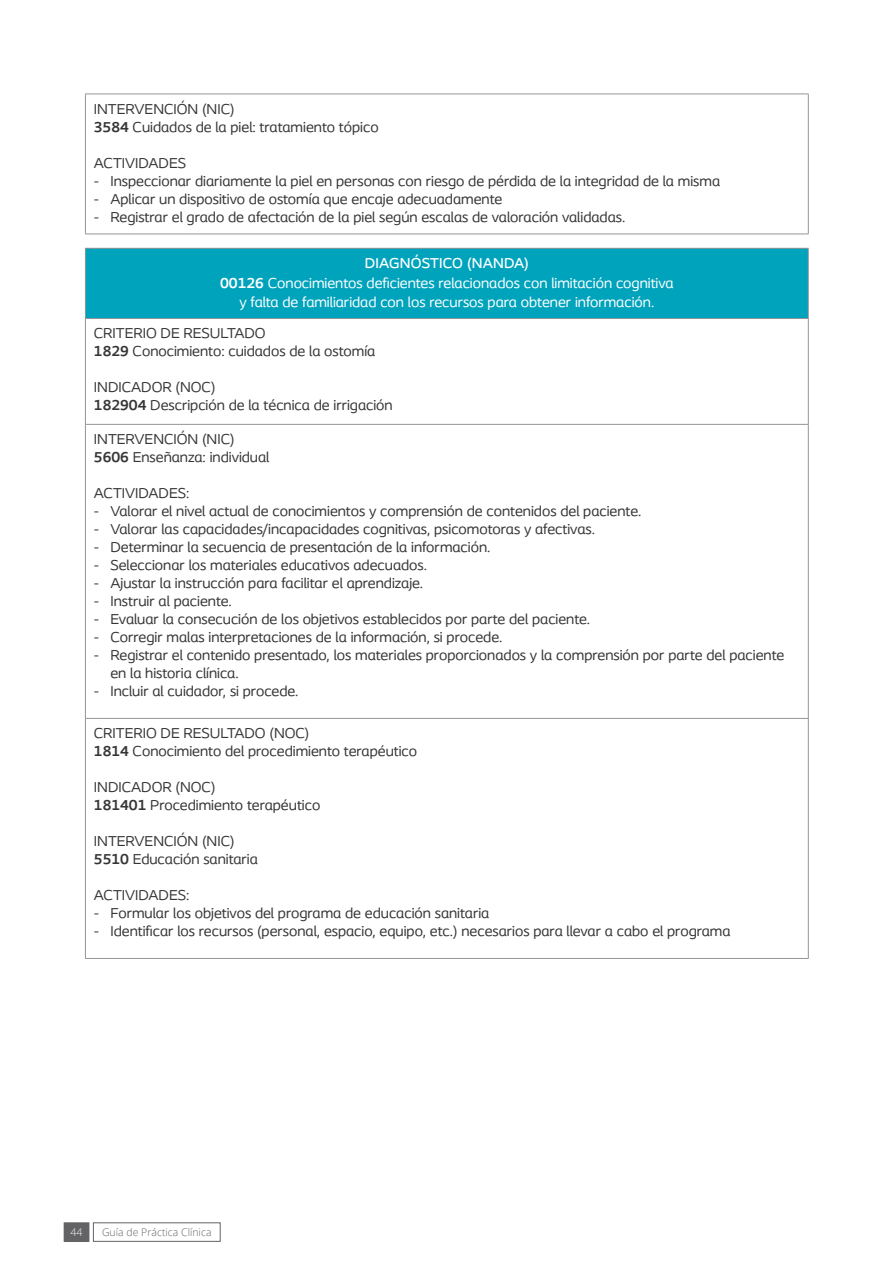
<style>
.page{position:relative;width:893px;height:1263px;background:#fff}
.page>*{position:absolute;margin:0;border:0;box-sizing:border-box;transform-origin:0 0}
.t1{font:15px/18px "Coloplast";color:#363536}
.t2{font:15px/19.5px "Coloplast";color:#fff;text-align:center}
.t3{font:300 10.5px "Open Sans";color:#636366}
.t4{font:300 10.5px "Open Sans";color:#fff}
.s1{font-weight:700}
.s2{font-weight:500}
</style>
<div class="page">
<div style="left:64px;top:1223px;width:25px;height:18px;background:#636366"></div>
<div style="left:64px;top:1222px;width:25px;height:20px;border:1px solid #636366"></div>
<div style="left:93px;top:1222px;width:128px;height:20px;border:1px solid #636366"></div>
<hr style="left:85px;top:94px;width:724px;height:1px;background:#939598">
<hr style="left:85px;top:94px;width:1px;height:140px;background:#939598">
<hr style="left:808px;top:94px;width:1px;height:140px;background:#939598">
<hr style="left:85px;top:234px;width:724px;height:1px;background:#939598">
<div style="left:85px;top:248px;width:723px;height:70px;background:#00a3bc"></div>
<hr style="left:85px;top:248px;width:724px;height:1px;background:#939598">
<hr style="left:85px;top:249px;width:1px;height:69px;background:#939598">
<hr style="left:808px;top:249px;width:1px;height:69px;background:#939598">
<hr style="left:85px;top:318px;width:724px;height:1px;background:#939598">
<hr style="left:85px;top:319px;width:1px;height:105px;background:#939598">
<hr style="left:808px;top:319px;width:1px;height:105px;background:#939598">
<hr style="left:85px;top:424px;width:724px;height:1px;background:#939598">
<hr style="left:85px;top:425px;width:1px;height:293px;background:#939598">
<hr style="left:808px;top:425px;width:1px;height:293px;background:#939598">
<hr style="left:85px;top:718px;width:724px;height:1px;background:#939598">
<hr style="left:85px;top:719px;width:1px;height:239px;background:#939598">
<hr style="left:808px;top:719px;width:1px;height:239px;background:#939598">
<hr style="left:85px;top:958px;width:724px;height:1px;background:#939598">
<p class="t1" style="left:94px;top:100px;width:286px">INTERVENCIÓN (NIC)<br><span class="s1">3584</span> Cuidados de la piel: tratamiento tópico</p>
<p class="t1" style="left:94px;top:154px;width:94px">ACTIVIDADES</p>
<p class="t1" style="left:94px;top:172px;width:628px">- Inspeccionar diariamente la piel en personas con riesgo de pérdida de la integridad de la misma</p>
<p class="t1" style="left:94px;top:190px;width:410px">- Aplicar un dispositivo de ostomía que encaje adecuadamente</p>
<p class="t1" style="left:94px;top:208px;width:533px">- Registrar el grado de afectación de la piel según escalas de valoración validadas.</p>
<p class="t2" style="left:220px;top:253px;width:455px"><span class="s2">DIAGNÓSTICO (NANDA)<br></span><span class="s1">00126</span> Conocimientos deficientes relacionados con limitación cognitiva y falta de familiaridad con los recursos para obtener información.</p>
<p class="t1" style="left:94px;top:324px;width:283px">CRITERIO DE RESULTADO<br><span class="s1">1829</span> Conocimiento: cuidados de la ostomía</p>
<p class="t1" style="left:94px;top:378px;width:300px">INDICADOR (NOC)<br><span class="s1">182904</span> Descripción de la técnica de irrigación</p>
<p class="t1" style="left:94px;top:430px;width:177px">INTERVENCIÓN (NIC)<br><span class="s1">5606</span> Enseñanza: individual</p>
<p class="t1" style="left:94px;top:484px;width:97px">ACTIVIDADES:</p>
<p class="t1" style="left:94px;top:502px;width:549px">- Valorar el nivel actual de conocimientos y comprensión de contenidos del paciente.</p>
<p class="t1" style="left:94px;top:520px;width:503px">- Valorar las capacidades/incapacidades cognitivas, psicomotoras y afectivas.</p>
<p class="t1" style="left:94px;top:538px;width:398px">- Determinar la secuencia de presentación de la información.</p>
<p class="t1" style="left:94px;top:556px;width:335px">- Seleccionar los materiales educativos adecuados.</p>
<p class="t1" style="left:94px;top:574px;width:331px">- Ajustar la instrucción para facilitar el aprendizaje.</p>
<p class="t1" style="left:94px;top:592px;width:139px">- Instruir al paciente.</p>
<p class="t1" style="left:94px;top:610px;width:498px">- Evaluar la consecución de los objetivos establecidos por parte del paciente.</p>
<p class="t1" style="left:94px;top:628px;width:410px">- Corregir malas interpretaciones de la información, si procede.</p>
<p class="t1" style="left:110px;top:646px;width:675px;text-indent:-16px">- Registrar el contenido presentado, los materiales proporcionados y la comprensión por parte del paciente en la historia clínica.</p>
<p class="t1" style="left:94px;top:682px;width:206px">- Incluir al cuidador, si procede.</p>
<p class="t1" style="left:94px;top:724px;width:325px">CRITERIO DE RESULTADO (NOC)<br><span class="s1">1814</span> Conocimiento del procedimiento terapéutico</p>
<p class="t1" style="left:94px;top:778px;width:228px">INDICADOR (NOC)<br><span class="s1">181401</span> Procedimiento terapéutico</p>
<p class="t1" style="left:94px;top:832px;width:165px">INTERVENCIÓN (NIC)<br><span class="s1">5510</span> Educación sanitaria</p>
<p class="t1" style="left:94px;top:886px;width:97px">ACTIVIDADES:</p>
<p class="t1" style="left:94px;top:904px;width:397px">- Formular los objetivos del programa de educación sanitaria</p>
<p class="t1" style="left:94px;top:922px;width:638px">- Identificar los recursos (personal, espacio, equipo, etc.) necesarios para llevar a cabo el programa</p>
<p class="t4" style="left:71px;top:1225px;width:13px">44</p>
<p class="t3" style="left:102px;top:1225px;width:111px">Guía de Práctica Clínica</p>
</div>
